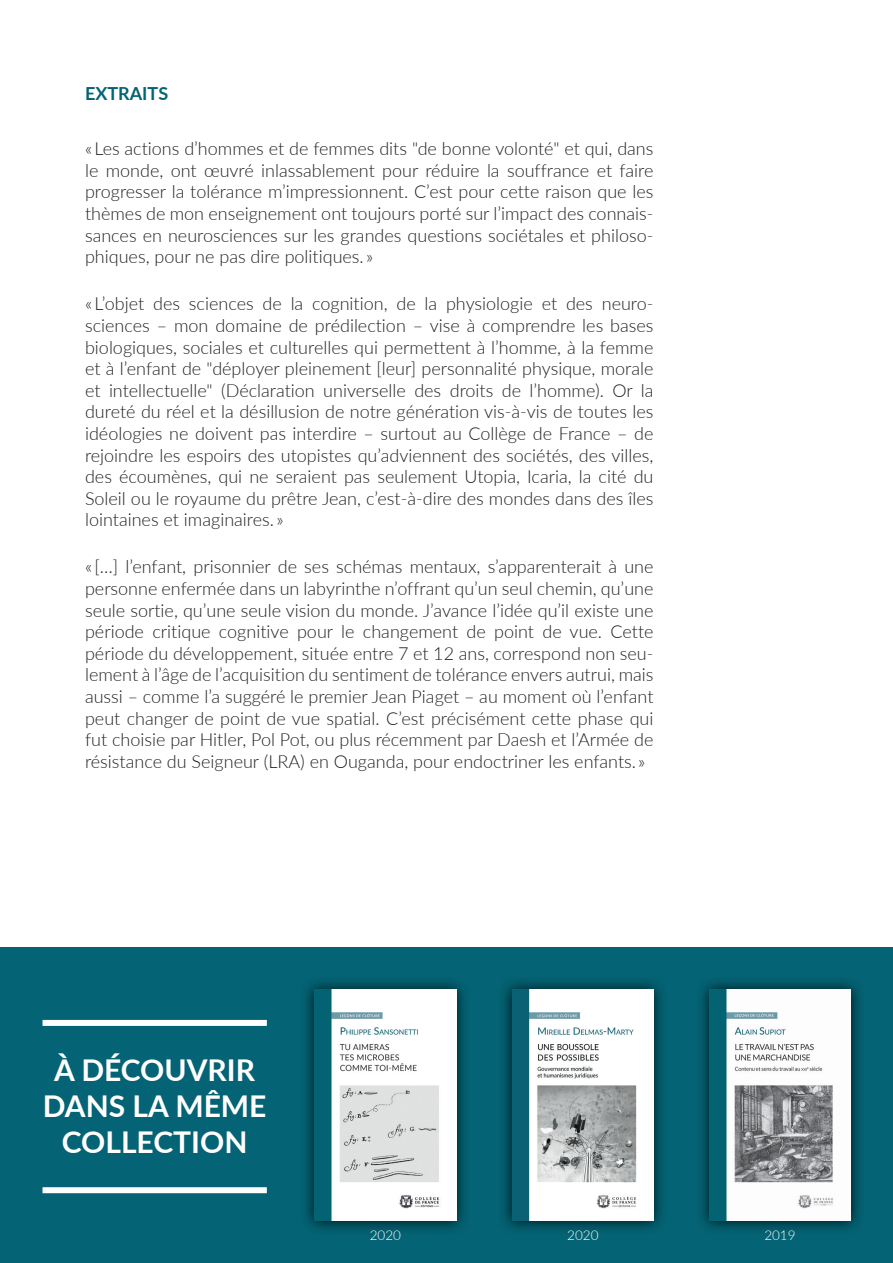
<style>
.page{position:relative;width:893px;height:1263px;background:#fff}
.page>*{position:absolute;margin:0;border:0;box-sizing:border-box;transform-origin:0 0}
.t1{font:700 30px/36px "Lato";color:#fff;text-align:center}
.t2{font:300 18px/21.6px "Lato";color:#231f20;text-align:justify}
.t3{font:700 18px "Lato";color:#046374}
.t4{font:300 13.5px "Lato";color:#fff}
</style>
<div class="page">
<div style="left:0;top:947px;width:893px;height:316px;background:#046374"></div>
<img style="left:702px;top:982px;width:157px;height:247px">
<img style="left:709px;top:990px;width:141px;height:230px">
<img style="left:504px;top:982px;width:157px;height:247px">
<img style="left:512px;top:990px;width:141px;height:230px">
<img style="left:306px;top:982px;width:158px;height:247px">
<img style="left:314px;top:990px;width:142px;height:230px">
<div style="left:43px;top:1020px;width:224px;height:6px;background:#fff"></div>
<div style="left:43px;top:1187px;width:224px;height:6px;background:#fff"></div>
<p class="t3" style="left:85px;top:80px;width:85px">EXTRAITS</p>
<p class="t2" style="left:85px;top:137px;width:570px">« Les actions d’hommes et de femmes dits "de bonne volonté" et qui, dans le monde, ont œuvré inlassablement pour réduire la souffrance et faire progresser la tolérance m’impressionnent. C’est pour cette raison que les thèmes de mon enseignement ont toujours porté sur l’impact des connais&shy;sances en neurosciences sur les grandes questions sociétales et philoso&shy;phiques, pour ne pas dire politiques. »</p>
<p class="t2" style="left:85px;top:292px;width:570px">« L’objet des sciences de la cognition, de la physiologie et des neuro&shy;sciences – mon domaine de prédilection – vise à comprendre les bases biologiques, sociales et culturelles qui permettent à l’homme, à la femme et à l’enfant de "déployer pleinement [leur] personnalité physique, morale et intellectuelle" (Déclaration universelle des droits de l’homme). Or la dureté du réel et la désillusion de notre génération vis-à-vis de toutes les idéologies ne doivent pas interdire – surtout au Collège de France – de rejoindre les espoirs des utopistes qu’adviennent des sociétés, des villes, des écoumènes, qui ne seraient pas seulement Utopia, Icaria, la cité du Soleil ou le royaume du prêtre Jean, c’est-à-dire des mondes dans des îles lointaines et imaginaires. »</p>
<p class="t2" style="left:85px;top:555px;width:570px">« […] l’enfant, prisonnier de ses schémas mentaux, s’apparenterait à une personne enfermée dans un labyrinthe n’offrant qu’un seul chemin, qu’une seule sortie, qu’une seule vision du monde. J’avance l’idée qu’il existe une période critique cognitive pour le changement de point de vue. Cette période du développement, située entre 7 et 12 ans, correspond non seu&shy;lement à l’âge de l’acquisition du sentiment de tolérance envers autrui, mais aussi – comme l’a suggéré le premier Jean Piaget – au moment où l’enfant peut changer de point de vue spatial. C’est précisément cette phase qui fut choisie par Hitler, Pol Pot, ou plus récemment par Daesh et l’Armée de résistance du Seigneur (LRA) en Ouganda, pour endoctriner les enfants. »</p>
<h1 class="t1" style="left:43px;top:1051px;width:225px">À DÉCOUVRIR<br>DANS LA MÊME<br>COLLECTION</h1>
<p class="t4" style="left:370px;top:1225px;width:33px">2020</p>
<p class="t4" style="left:567px;top:1225px;width:33px">2020</p>
<p class="t4" style="left:764px;top:1225px;width:33px">2019</p>
</div>
